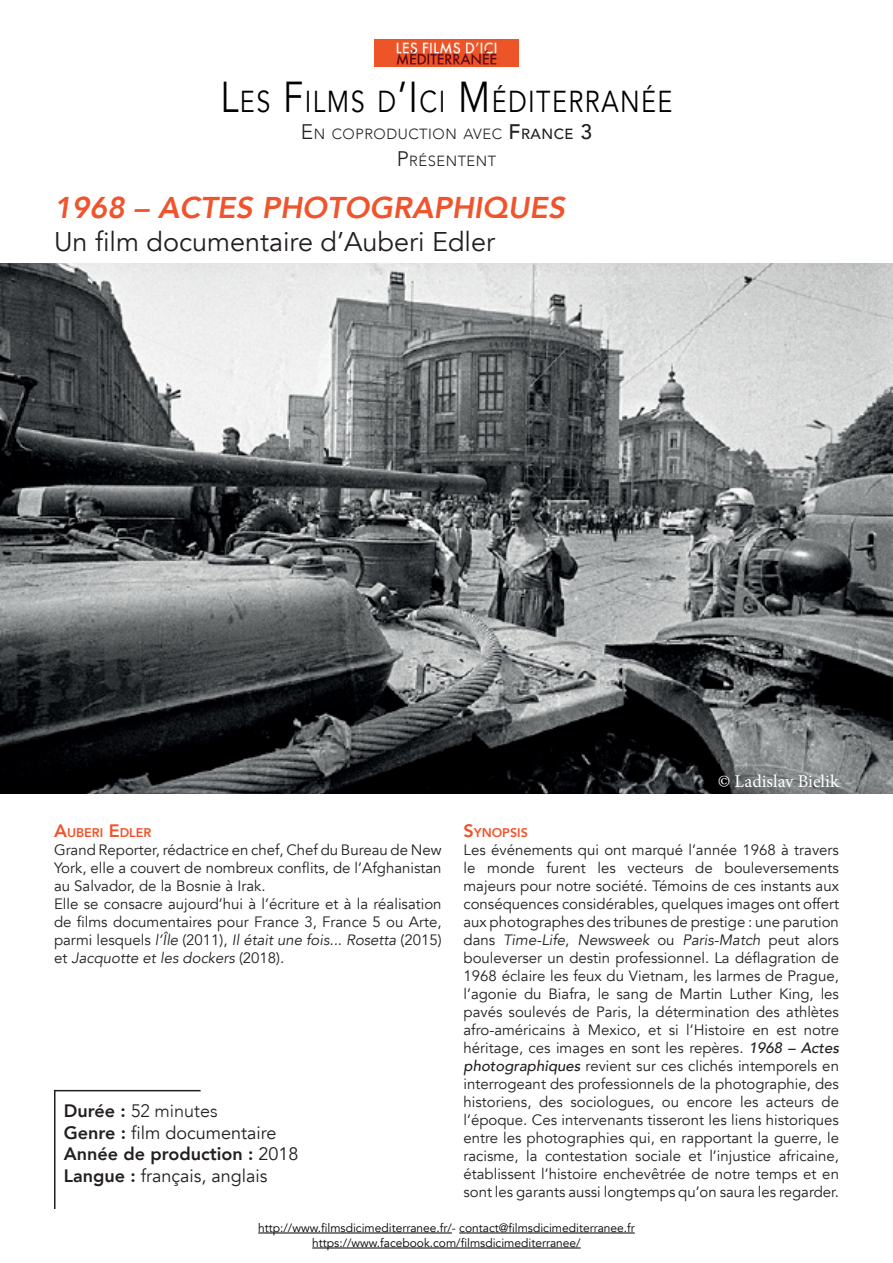
<style>
.page{position:relative;width:893px;height:1263px;background:#fff}
.page>*{position:absolute;margin:0;border:0;box-sizing:border-box;transform-origin:0 0}
.t1{font:30.3px "Avenir";letter-spacing:.055em;color:#000001;scale:.83 1}
.t2{font:italic 800 30px "Avenir";color:#f0542c}
.t3{font:27px "Avenir";color:#231f20}
.t4{font:800 18px/21.6px "Avenir";color:#231f20}
.t5{font:18px "Minion Pro";color:#fff}
.t6{font:15px/18px "Avenir";color:#231f20}
.t7{font:300 14.7px/27px "Avenir";letter-spacing:.035em;color:#231f20;text-align:center}
.t8{font:800 12.6px "Avenir";color:#f0542c}
.t9{font:12px/15px "Avenir";color:#000001;text-align:center}
.s1{font-size:43.2px}
.s2{font-size:21px}
.s3{font-weight:500;font-size:21px}
.s4{font-weight:500}
.s5{font-size:18px}
.s6{font-style:italic}
.s7{font-weight:300}
.s8{font-weight:400}
.s9{font-weight:500;font-style:italic}
</style>
<div class="page">
<hr style="left:258px;top:1233px;width:194px;height:1px;background:#000001">
<hr style="left:459px;top:1233px;width:176px;height:1px;background:#000001">
<hr style="left:312px;top:1248px;width:269px;height:1px;background:#000001">
<hr style="left:55px;top:1090px;width:146px;height:1px;background:#231f20">
<hr style="left:54px;top:1090px;width:2px;height:119px;background:#231f20">
<img style="left:374px;top:39px;width:144px;height:27px">
<img style="left:0;top:264px;width:893px;height:529px">
<h1 class="t1" style="left:221px;top:84px;width:546px"><span class="s1">L</span>ES <span class="s1">F</span>ILMS D<span class="s1">’I</span> CI <span class="s1">M</span> ÉDITERRANÉE</h1>
<p class="t7" style="left:301px;top:121px;width:293px"><span class="s2">E</span>N COPRODUCTION AVEC <span class="s3">F</span><span class="s4">RANCE</span> <span class="s3">3<br></span><span class="s2">P</span> RÉSENTENT</p>
<h2 class="t2" style="left:54px;top:190px;width:512px">1968 – ACTES PHOTOGRAPHIQUES</h2>
<h3 class="t3" style="left:54px;top:225px;width:443px">Un film documentaire d’Auberi Edler</h3>
<p class="t5" style="left:718px;top:769px;width:123px">© Ladislav Bielik</p>
<p class="t8" style="left:54px;top:822px;width:99px"><span class="s5">A</span>UBERI <span class="s5">E</span>DLER</p>
<p class="t6" style="left:54px;top:841px;width:389px">Grand Reporter, rédactrice en chef, Chef du Bureau de New York, elle a couvert de nombreux conflits, de l’Afghanistan au Salvador, de la Bosnie à Irak.<br>Elle se consacre aujourd’hui à l’écriture et à la réalisation de films documentaires pour France 3, France 5 ou Arte, parmi lesquels <span class="s6">l’Île</span> (2011), <span class="s6">Il était une fois... Rosetta</span> (2015) et <span class="s6">Jacquotte et les dockers</span> (2018)<span class="s6">.</span></p>
<p class="t4" style="left:64px;top:1100px;width:236px">Durée : <span class="s7">52 minutes<br></span>Genre : <span class="s8">film documentaire<br></span>Année de production : <span class="s8">2018<br></span>Langue : <span class="s8">français, anglais</span></p>
<p class="t8" style="left:463px;top:822px;width:65px"><span class="s5">S</span>YNOPSIS</p>
<p class="t6" style="left:463px;top:841px;width:377px;text-align:justify">Les événements qui ont marqué l’année 1968 à travers le monde furent les vecteurs de bouleversements majeurs pour notre société. Témoins de ces instants aux conséquences considérables, quelques images ont offert aux photographes des tribunes de prestige : une parution dans <span class="s6">Time-Life</span>, <span class="s6">Newsweek</span> ou <span class="s6">Paris-Match</span> peut alors bouleverser un destin professionnel. La déflagration de 1968 éclaire les feux du Vietnam, les larmes de Prague, l’agonie du Biafra, le sang de Martin Luther King, les pavés soulevés de Paris, la détermination des athlètes afro-américains à Mexico, et si l’Histoire en est notre héritage, ces images en sont les repères. <span class="s9">1968 – Actes photographiques</span> revient sur ces clichés intemporels en interrogeant des professionnels de la photographie, des historiens, des sociologues, ou encore les acteurs de l’époque. Ces intervenants tisseront les liens historiques entre les photographies qui, en rapportant la guerre, le racisme, la contestation sociale et l’injustice africaine, établissent l’histoire enchevêtrée de notre temps et en sont les garants aussi longtemps qu’on saura les regarder.</p>
<p class="t9" style="left:258px;top:1221px;width:378px">http://www.filmsdicimediterranee.fr/- contact@filmsdicimediterranee.fr https://www.facebook.com/filmsdicimediterranee/</p>
</div>
